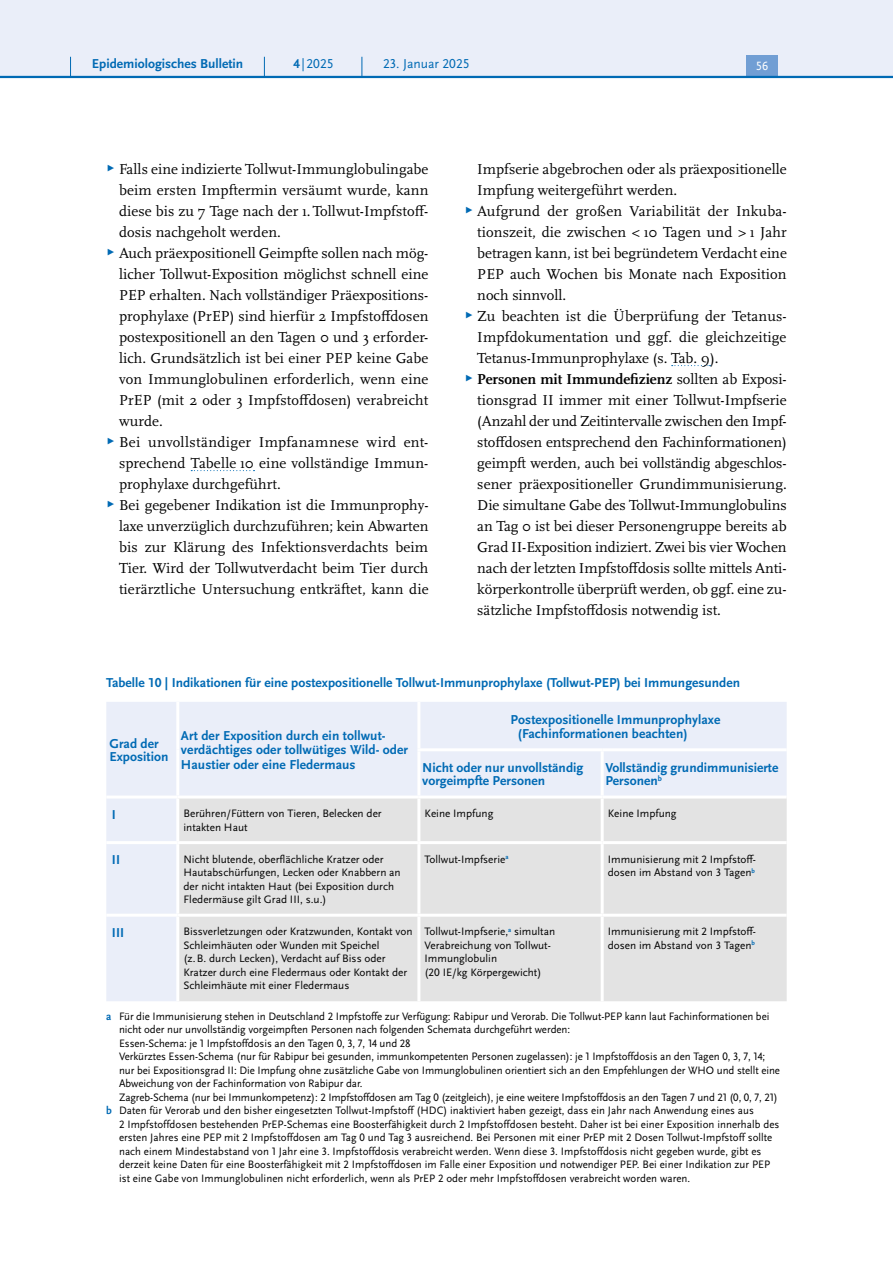
<style>
.page{position:relative;width:893px;height:1263px;background:#fff}
.page>*{position:absolute;margin:0;border:0;box-sizing:border-box;transform-origin:0 0}
.t1{font:15px/21px "Scala Pro";letter-spacing:.005em;color:#000;text-align:justify}
.Tabellenüberschrift{font:700 13.5px/14.2px "Scala Sans Pro";letter-spacing:.005em;color:#006ab4}
.P_-_Tab_Titel_linksbündig{font:700 13.5px/13.5px "Scala Sans Pro";color:#006ab4}
.t2{font:13.5px "Scala Sans Pro";color:#006ab4}
.t3{font:12.45px "Scala Sans Pro";color:#fff}
.P_-_Fußnote{font:11.25px/13.5px "Scala Sans Pro";letter-spacing:.005em;color:#000}
.P_-_Tab_linksbündig{font:11.25px/13.5px "Scala Sans Pro";color:#000}
.s1{font-weight:700}
.s2{font-family:"Scala Sans Pro";font-size:9px;color:#006ab4}
.s3{font-weight:700;color:#006ab4}
</style>
<div class="page">
<svg style="left:191px;top:470px;width:64px;height:1px"></svg>
<svg style="left:672px;top:365px;width:39px;height:1px"></svg>
<div style="left:106px;top:702px;width:681px;height:299px;background:#eaeef9"></div>
<div style="left:179px;top:798px;width:608px;height:203px;background:#e3e3e3"></div>
<hr style="left:176px;top:702px;width:3px;height:48px;background:#fff">
<hr style="left:176px;top:750px;width:3px;height:45px;background:#fff">
<hr style="left:417px;top:702px;width:3px;height:46px;background:#fff">
<hr style="left:417px;top:748px;width:185px;height:3px;background:#fff">
<hr style="left:417px;top:751px;width:3px;height:44px;background:#fff">
<hr style="left:602px;top:748px;width:185px;height:3px;background:#fff">
<hr style="left:601px;top:751px;width:3px;height:44px;background:#fff">
<hr style="left:106px;top:795px;width:72px;height:3px;background:#fff">
<hr style="left:178px;top:795px;width:241px;height:3px;background:#fff">
<hr style="left:176px;top:798px;width:3px;height:43px;background:#fff">
<hr style="left:419px;top:795px;width:183px;height:3px;background:#fff">
<hr style="left:417px;top:798px;width:3px;height:43px;background:#fff">
<hr style="left:602px;top:795px;width:185px;height:3px;background:#fff">
<hr style="left:601px;top:798px;width:3px;height:43px;background:#fff">
<hr style="left:106px;top:841px;width:72px;height:3px;background:#fff">
<hr style="left:178px;top:841px;width:241px;height:3px;background:#fff">
<hr style="left:176px;top:844px;width:3px;height:70px;background:#fff">
<hr style="left:419px;top:841px;width:183px;height:3px;background:#fff">
<hr style="left:417px;top:844px;width:3px;height:70px;background:#fff">
<hr style="left:602px;top:841px;width:185px;height:3px;background:#fff">
<hr style="left:601px;top:844px;width:3px;height:70px;background:#fff">
<hr style="left:106px;top:914px;width:72px;height:3px;background:#fff">
<hr style="left:178px;top:914px;width:241px;height:3px;background:#fff">
<hr style="left:176px;top:917px;width:3px;height:84px;background:#fff">
<hr style="left:419px;top:914px;width:183px;height:3px;background:#fff">
<hr style="left:417px;top:917px;width:3px;height:84px;background:#fff">
<hr style="left:602px;top:914px;width:185px;height:3px;background:#fff">
<hr style="left:601px;top:917px;width:3px;height:84px;background:#fff">
<div style="left:0;top:0;width:893px;height:77px;background:#eaeef9"></div>
<div style="left:746px;top:55px;width:32px;height:21px;background:#719ed4"></div>
<hr style="left:0;top:76px;width:893px;height:2px;background:#006ab4">
<svg style="left:70px;top:57px;width:1px;height:19px"></svg>
<svg style="left:264px;top:57px;width:1px;height:19px"></svg>
<svg style="left:362px;top:57px;width:1px;height:19px"></svg>
<p class="Tabellenüberschrift" style="left:92px;top:56px;width:153px">Epidemiologisches Bulletin</p>
<p class="t2" style="left:293px;top:55px;width:42px"><span class="s1">4</span> |2025</p>
<p class="t2" style="left:383px;top:55px;width:88px">23. Januar 2025</p>
<p class="t3" style="left:756px;top:59px;width:14px">56</p>
<p class="t1" style="left:119px;top:158px;width:311px;text-indent:-13px"><span class="s2">▶</span> Falls eine indizierte Tollwut-Immunglobulingabe beim ersten Impftermin versäumt wurde, kann diese bis zu 7 Tage nach der 1.Tollwut-Impfstoff&shy;dosis nachgeholt werden.</p>
<p class="t1" style="left:119px;top:242px;width:311px;text-indent:-13px"><span class="s2">▶</span> Auch präexpositionell Geimpfte sollen nach mög&shy;licher Tollwut-Exposition möglichst schnell eine PEP erhalten. Nach vollständiger Präexpositions&shy;prophylaxe (PrEP) sind hierfür 2 Impfstoffdosen postexpositionell an den Tagen 0 und 3 erforder&shy;lich. Grundsätzlich ist bei einer PEP keine Gabe von Immunglobulinen erforderlich, wenn eine PrEP (mit 2 oder 3 Impfstoffdosen) verabreicht wurde.</p>
<p class="t1" style="left:119px;top:431px;width:311px;text-indent:-13px"><span class="s2">▶</span> Bei unvollständiger Impfanamnese wird ent&shy;sprechend Tabelle 10 eine vollständige Immun&shy;prophylaxe durchgeführt.</p>
<p class="t1" style="left:119px;top:494px;width:311px;text-indent:-13px"><span class="s2">▶</span> Bei gegebener Indikation ist die Immunprophy&shy;laxe unverzüglich durchzuführen; kein Abwarten bis zur Klärung des Infektionsverdachts beim Tier. Wird der Tollwutverdacht beim Tier durch tierärztliche Untersuchung entkräftet, kann die</p>
<p class="t1" style="left:477px;top:158px;width:311px">Impfserie abgebrochen oder als präexpositionelle<br>Impfung weitergeführt werden.</p>
<p class="t1" style="left:477px;top:200px;width:311px;text-indent:-13px"><span class="s2">▶</span> Aufgrund der großen Variabilität der Inkuba&shy;tionszeit, die zwischen &lt; 10 Tagen und &gt; 1 Jahr betragen kann, ist bei begründetem Verdacht eine PEP auch Wochen bis Monate nach Exposition noch sinnvoll.</p>
<p class="t1" style="left:477px;top:305px;width:311px;text-indent:-13px"><span class="s2">▶</span> Zu beachten ist die Überprüfung der Tetanus-Impfdokumentation und ggf. die gleichzeitige Tetanus-Immunprophylaxe (s. Tab. 9).</p>
<p class="t1" style="left:477px;top:368px;width:311px;text-indent:-13px"><span class="s2">▶</span> <span class="s1">Personen mit Immundefizienz</span> sollten ab Exposi&shy;tionsgrad II immer mit einer Tollwut-Impfserie (Anzahl der und Zeitintervalle zwischen den Impf&shy;stoffdosen entsprechend den Fachinformationen) geimpft werden, auch bei vollständig abgeschlos&shy;sener präexpositioneller Grundimmunisierung.<br>Die simultane Gabe des Tollwut-Immunglobulins an Tag 0 ist bei dieser Personengruppe bereits ab Grad II-Exposition indiziert. Zwei bis vier Wochen nach der letzten Impfstoffdosis sollte mittels Anti&shy;körperkontrolle überprüft werden, ob ggf. eine zu&shy;sätzliche Impfstoffdosis notwendig ist.</p>
<p class="Tabellenüberschrift" style="left:106px;top:676px;width:635px">Tabelle 10 | Indikationen für eine postexpositionelle Tollwut-Immunprophylaxe (Tollwut-PEP) bei Immungesunden</p>
<p class="P_-_Tab_Titel_linksbündig" style="left:109px;top:736px;width:51px">Grad der</p>
<p class="P_-_Tab_Titel_linksbündig" style="left:109px;top:750px;width:60px">Exposition</p>
<p class="Tabellenüberschrift" style="left:181px;top:729px;width:229px">Art der Exposition durch ein tollwut&shy;verdächtiges oder tollwütiges Wild- oder<br>Haustier oder eine Fledermaus</p>
<p class="Tabellenüberschrift" style="left:518px;top:712px;width:204px;text-indent:-7px">Postexpositionelle Immunprophylaxe (Fachinformationen beachten)</p>
<p class="P_-_Tab_Titel_linksbündig" style="left:422px;top:760px;width:163px">Nicht oder nur unvollständig vorgeimpfte Personen</p>
<p class="P_-_Tab_Titel_linksbündig" style="left:605px;top:760px;width:175px">Vollständig grundimmunisierte<br>Personen<sup>b</sup></p>
<p class="P_-_Tab_Titel_linksbündig" style="left:112px;top:808px;width:6px">I</p>
<p class="P_-_Tab_linksbündig" style="left:183px;top:807px;width:200px">Berühren/Füttern von Tieren, Belecken der intakten Haut</p>
<p class="P_-_Tab_linksbündig" style="left:425px;top:807px;width:70px">Keine Impfung</p>
<p class="P_-_Tab_linksbündig" style="left:608px;top:807px;width:70px">Keine Impfung</p>
<p class="P_-_Tab_Titel_linksbündig" style="left:112px;top:853px;width:10px">II</p>
<p class="P_-_Tab_linksbündig" style="left:183px;top:852px;width:219px">Nicht blutende, oberflächliche Kratzer oder Hautabschürfungen, Lecken oder Knabbern an der nicht intakten Haut (bei Exposition durch Fledermäuse gilt Grad III, s.u.)</p>
<p class="P_-_Tab_linksbündig" style="left:425px;top:852px;width:85px">Tollwut-Impfserie<sup>a</sup></p>
<p class="P_-_Tab_linksbündig" style="left:608px;top:852px;width:149px">Immunisierung mit 2 Impfstoff&shy;dosen im Abstand von 3 Tagen<sup>b</sup></p>
<p class="P_-_Tab_Titel_linksbündig" style="left:112px;top:926px;width:14px">III</p>
<p class="P_-_Tab_linksbündig" style="left:183px;top:925px;width:231px">Bissverletzungen oder Kratzwunden, Kontakt von Schleimhäuten oder Wunden mit Speichel<br>(z.B. durch Lecken), Verdacht auf Biss oder Kratzer durch eine Fledermaus oder Kontakt der Schleimhäute mit einer Fledermaus</p>
<p class="P_-_Tab_linksbündig" style="left:425px;top:925px;width:132px">Tollwut-Impfserie,<sup>a</sup> simultan<br>Verabreichung von Tollwut-<br>Immunglobulin<br>(20 IE/kg Körpergewicht)</p>
<p class="P_-_Tab_linksbündig" style="left:608px;top:925px;width:149px">Immunisierung mit 2 Impfstoff&shy;dosen im Abstand von 3 Tagen<sup>b</sup></p>
<p class="P_-_Fußnote" style="left:119px;top:1009px;width:652px;text-indent:-13px"><span class="s3">a</span> Für die Immunisierung stehen in Deutschland 2 Impfstoffe zur Verfügung: Rabipur und Verorab. Die Tollwut-PEP kann laut Fachinformationen bei nicht oder nur unvollständig vorgeimpften Personen nach folgenden Schemata durchgeführt werden:<br>Essen-Schema: je 1 Impfstoffdosis an den Tagen 0, 3, 7, 14 und 28<br>Verkürztes Essen-Schema (nur für Rabipur bei gesunden, immunkompetenten Personen zugelassen): je 1 Impfstoffdosis an den Tagen 0, 3, 7, 14;</p>
<p class="P_-_Fußnote" style="left:119px;top:1063px;width:662px">nur bei Expositionsgrad II: Die Impfung ohne zusätzliche Gabe von Immunglobulinen orientiert sich an den Empfehlungen der WHO und stellt eine<br>Abweichung von der Fachinformation von Rabipur dar.<br>Zagreb-Schema (nur bei Immunkompetenz): 2 Impfstoffdosen am Tag 0 (zeitgleich), je eine weitere Impfstoffdosis an den Tagen 7 und 21 (0, 0, 7, 21)</p>
<p class="P_-_Fußnote" style="left:119px;top:1104px;width:662px;text-indent:-13px"><span class="s3">b</span> Daten für Verorab und den bisher eingesetzten Tollwut-Impfstoff (HDC) inaktiviert haben gezeigt, dass ein Jahr nach Anwendung eines aus<br>2 Impfstoffdosen bestehenden PrEP-Schemas eine Boosterfähigkeit durch 2 Impfstoffdosen besteht. Daher ist bei einer Exposition innerhalb des ersten Jahres eine PEP mit 2 Impfstoffdosen am Tag 0 und Tag 3 ausreichend. Bei Personen mit einer PrEP mit 2 Dosen Tollwut-Impfstoff sollte nach einem Mindestabstand von 1 Jahr eine 3. Impfstoffdosis verabreicht werden. Wenn diese 3. Impfstoffdosis nicht gegeben wurde, gibt es derzeit keine Daten für eine Boosterfähigkeit mit 2 Impfstoffdosen im Falle einer Exposition und notwendiger PEP. Bei einer Indikation zur PEP ist eine Gabe von Immunglobulinen nicht erforderlich, wenn als PrEP 2 oder mehr Impfstoffdosen verabreicht worden waren.</p>
</div>
